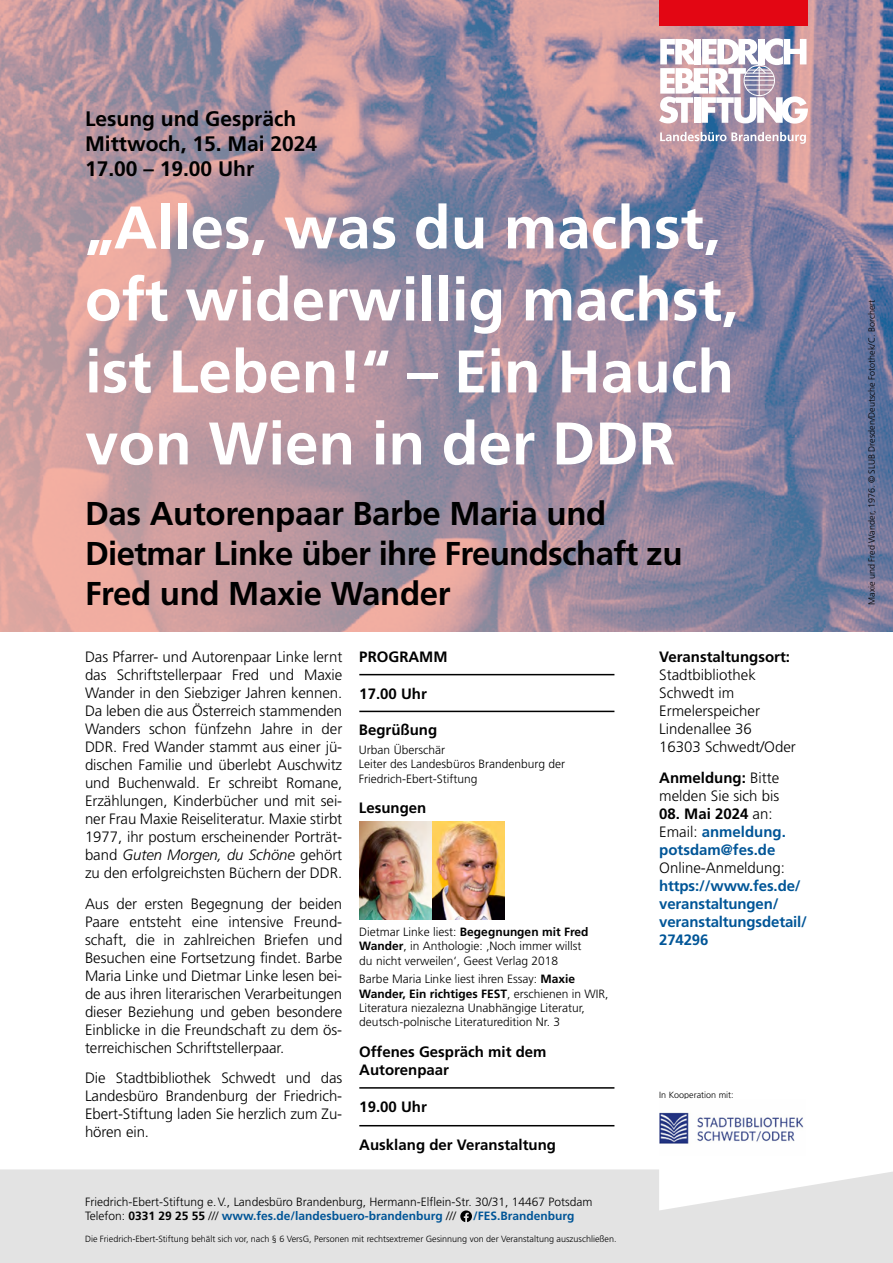
<style>
.page{position:relative;width:893px;height:1263px;background:#fff}
.page>*{position:absolute;margin:0;border:0;box-sizing:border-box;transform-origin:0 0}
.H1_Standard{font:700 60px/72px "Frutiger";color:#fff}
.H2_Standard{font:700 33px/39.6px "Frutiger";letter-spacing:-.01em;color:#000}
.H1_Standard-2{font:700 21px "Frutiger";color:#000}
.Fliess{font:300 15px/18px "Frutiger";letter-spacing:-.005em;color:#000;text-align:justify}
.Fliess-2{font:700 15px/18px "Frutiger";letter-spacing:-.01em;color:#005597}
.Fliess-3{font:700 15px/18px "Frutiger";color:#000}
.Bildunterschrift{font:300 12px/14.4px "Frutiger";color:#000}
.Fliess-4{font:300 12px/14.4px "Frutiger";color:#000}
.Bildunterschrift-2{font:700 12px "Frutiger";color:#005597}
.Kleingedrucktes{font:300 9px "Frutiger";color:#000}
.Bildunterschrift-3{font:300 9px "Frutiger";color:#000}
.s1{font-style:italic}
.s2{font-weight:700}
.s3{font-weight:700;color:#005597}
.s4{color:#000}
.s5{font-weight:300;color:#000}
</style>
<div class="page">
<img style="left:0;top:0;width:893px;height:631px">
<svg style="left:0;top:1169px;width:893px;height:94px;background:#e4e4e4"></svg>
<hr style="left:359px;top:1087px;width:255px;height:2px;background:#000">
<hr style="left:359px;top:1125px;width:255px;height:1px;background:#000">
<hr style="left:359px;top:674px;width:255px;height:1px;background:#000">
<hr style="left:359px;top:711px;width:255px;height:1px;background:#000">
<img style="left:659px;top:1112px;width:145px;height:32px">
<svg style="left:460px;top:1210px;width:12px;height:12px"></svg>
<img style="left:359px;top:822px;width:72px;height:98px">
<img style="left:433px;top:822px;width:72px;height:98px">
<svg style="left:659px;top:38px;width:149px;height:86px"></svg>
<div style="left:659px;top:0;width:149px;height:26px;background:#e30613"></div>
<svg style="left:660px;top:132px;width:146px;height:12px"></svg>
<p class="H1_Standard-2" style="left:85px;top:106px;width:213px">Lesung und Gespräch</p>
<p class="H1_Standard-2" style="left:85px;top:132px;width:234px">Mittwoch, 15. Mai 2024</p>
<p class="H1_Standard-2" style="left:85px;top:157px;width:171px">17.00 – 19.00 Uhr</p>
<p class="H1_Standard" style="left:85px;top:191px;width:655px">„Alles, was du machst, oft widerwillig machst, ist Leben!“ – Ein Hauch von Wien in der DDR</p>
<p class="H2_Standard" style="left:85px;top:494px;width:599px">Das Autorenpaar Barbe Maria und<br>Dietmar Linke über ihre Freundschaft zu<br>Fred und Maxie Wander</p>
<p class="Fliess" style="left:85px;top:648px;width:259px">Das Pfarrer- und Autorenpaar Linke lernt das Schriftstellerpaar Fred und Maxie Wander in den Siebziger Jahren kennen.<br>Da leben die aus Österreich stammenden Wanders schon fünfzehn Jahre in der DDR. Fred Wander stammt aus einer jü&shy;dischen Familie und überlebt Auschwitz und Buchenwald. Er schreibt Romane, Erzählungen, Kinderbücher und mit sei&shy;ner Frau Maxie Reiseliteratur. Maxie stirbt 1977, ihr postum erscheinender Porträt&shy;band <span class="s1">Guten Morgen, du Schöne</span> gehört zu den erfolgreichsten Büchern der DDR.</p>
<p class="Fliess" style="left:85px;top:894px;width:259px">Aus der ersten Begegnung der beiden Paare entsteht eine intensive Freund&shy;schaft, die in zahlreichen Briefen und Besuchen eine Fortsetzung findet. Barbe Maria Linke und Dietmar Linke lesen bei&shy;de aus ihren literarischen Verarbeitungen dieser Beziehung und geben besondere Einblicke in die Freundschaft zu dem ös&shy;terreichischen Schriftstellerpaar.</p>
<p class="Fliess" style="left:85px;top:1069px;width:259px">Die Stadtbibliothek Schwedt und das Landesbüro Brandenburg der Friedrich-Ebert-Stiftung laden Sie herzlich zum Zu&shy;hören ein.</p>
<p class="Fliess-3" style="left:359px;top:647px;width:90px">PROGRAMM</p>
<p class="Fliess-3" style="left:359px;top:684px;width:69px">17.00 Uhr</p>
<p class="Fliess-3" style="left:359px;top:721px;width:80px">Begrüßung</p>
<p class="Fliess-4" style="left:359px;top:742px;width:208px">Urban Überschär<br>Leiter des Landesbüros Brandenburg der<br>Friedrich-Ebert-Stiftung</p>
<p class="Fliess-3" style="left:359px;top:799px;width:69px">Lesungen</p>
<p class="Bildunterschrift" style="left:359px;top:924px;width:231px">Dietmar Linke liest: <span class="s2">Begegnungen mit Fred<br>Wander</span>, in Anthologie: ‚Noch immer willst du nicht verweilen‘, Geest Verlag 2018</p>
<p class="Bildunterschrift" style="left:359px;top:972px;width:251px">Barbe Maria Linke liest ihren Essay: <span class="s2">Maxie Wander, Ein richtiges FEST</span>, erschienen in WIR, Literatura niezalezna Unabhängige Literatur, deutsch-polnische Literaturedition Nr. 3</p>
<p class="Fliess-3" style="left:359px;top:1043px;width:189px">Offenes Gespräch mit dem<br>Autorenpaar</p>
<p class="Fliess-3" style="left:359px;top:1097px;width:69px">19.00 Uhr</p>
<p class="Fliess-3" style="left:359px;top:1135px;width:198px">Ausklang der Veranstaltung</p>
<p class="Bildunterschrift" style="left:85px;top:1195px;width:509px">Friedrich-Ebert-Stiftung e.V., Landesbüro Brandenburg, Hermann-Elflein-Str. 30/31, 14467 Potsdam<br>Telefon: <span class="s2">0331 29 25 55</span> /// <span class="s3">www.fes.de/landesbuero-brandenburg</span> ///</p>
<p class="Bildunterschrift-2" style="left:473px;top:1209px;width:103px">/FES.Brandenburg</p>
<p class="Kleingedrucktes" style="left:85px;top:1233px;width:533px">Die Friedrich-Ebert-Stiftung behält sich vor, nach § 6 VersG, Personen mit rechtsextremer Gesinnung von der Veranstaltung auszuschließen.</p>
<p class="Fliess" style="left:659px;top:648px;width:138px;text-align:left"><span class="s2">Veranstaltungsort:<br></span>Stadtbibliothek<br>Schwedt im<br>Ermelerspeicher<br>Lindenallee 36<br>16303 Schwedt/Oder</p>
<p class="Fliess" style="left:659px;top:768px;width:122px"><span class="s2">Anmeldung:</span> Bitte melden Sie sich bis</p>
<p class="Fliess-2" style="left:659px;top:804px;width:149px"><span class="s4">08. Mai 2024</span> <span class="s5">an:<br>Email:</span> anmeldung. potsdam@fes.de<br><span class="s5">Online-Anmeldung: </span>https://www.fes.de/ veranstaltungen/ veranstaltungsdetail/<br>274296</p>
<p class="Bildunterschrift-3" style="left:659px;top:1090px;width:76px">In Kooperation mit:</p>
<p class="Kleingedrucktes" style="left:867px;top:604px;width:306px;rotate:-90deg">Maxie und Fred Wander, 1976. © SLUB Dresden/Deutsche Fotothek/C. Borchert</p>
</div>
